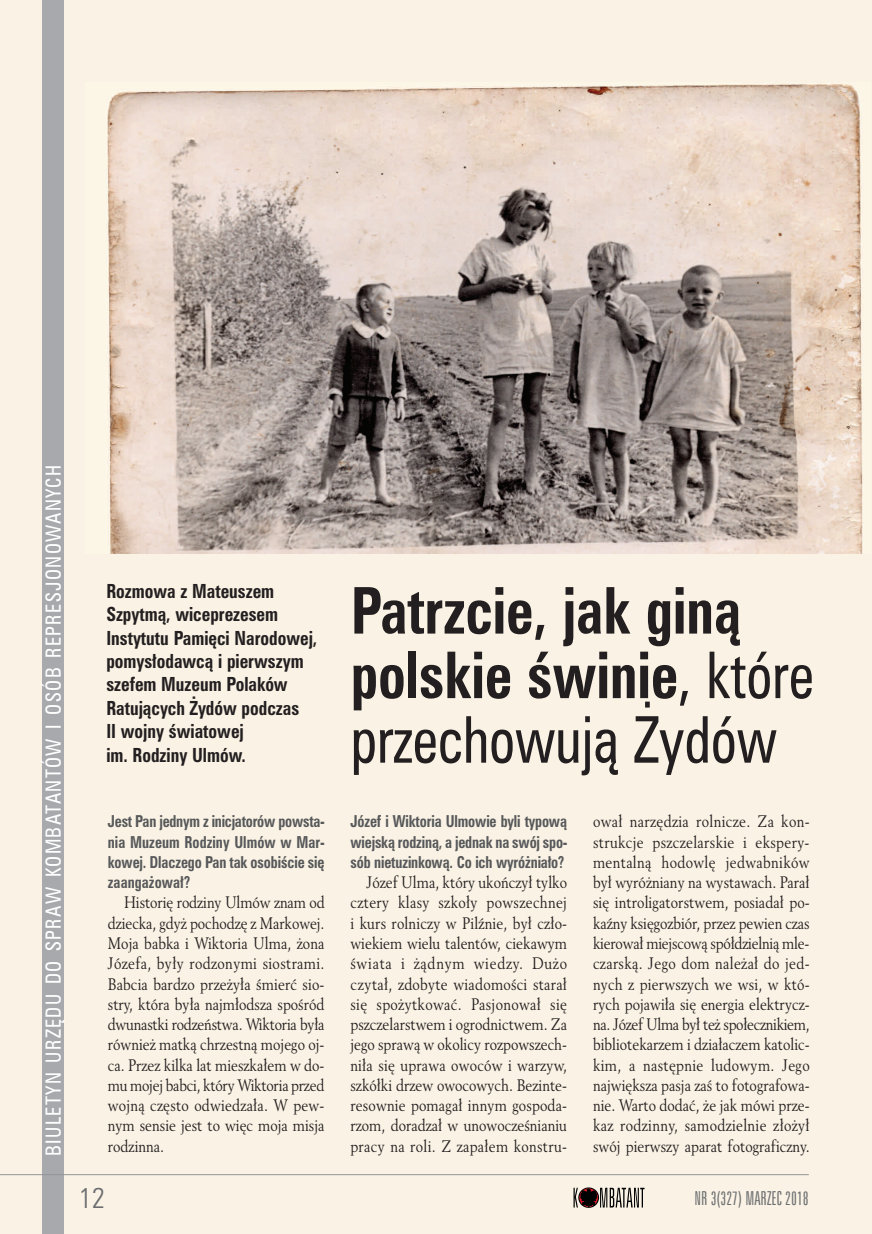
<style>
.page{position:relative;width:872px;height:1234px;background:#fff}
.page>*{position:absolute;margin:0;border:0;box-sizing:border-box;transform-origin:0 0}
.t1{font:64.5px/64.5px "Zurich Cn EU Bold";color:#231f20;scale:.87 1}
.t2{font:64.5px "Zurich Cn EU Normal";color:#231f20;scale:.87 1}
.t3{font:28.5px "Zurich Lt Cn EU Normal";color:#6c6d70}
.t4{font:21px "Zurich Cn EU Normal";letter-spacing:.07em;color:#fff;scale:.92 1}
.t5{font:19.5px/23.4px "Zurich Cn EU Bold";color:#231f20;scale:.9 1}
.t6{font:19.2px "Zurich Lt X Cn EU Normal";color:#6c6d70}
.t7{font:16.5px/20.2px "Revival 565 EU Normal";color:#231f20;text-align:justify;scale:.87 1}
.t8{font:16.5px/20.2px "Zurich Cn EU Bold";letter-spacing:-.01em;color:#57585a;text-align:justify;scale:.87 1}
.s1{font-family:"Zurich Cn EU Normal"}
</style>
<div class="page">
<div style="left:0;top:0;width:872px;height:1233px;background:#faf3e5"></div>
<div style="left:43px;top:0;width:21px;height:1233px;background:#a8a9ad"></div>
<svg style="left:573px;top:1187px;width:71px;height:20px"></svg>
<hr style="left:0;top:1173px;width:809px;height:1px;background:#939598">
<img style="left:107px;top:82px;width:756px;height:471px">
<p class="t4" style="left:41px;top:1155px;width:752px;rotate:-90deg">BIULETYN URZĘDU DO SPRAW KOMBATANTÓW I OSÓB REPRESJONOWANYCH</p>
<p class="t5" style="left:106px;top:579px;width:236px">Rozmowa z Mateuszem<br>Szpytmą, wiceprezesem<br>Instytutu Pamięci Narodowej, pomysłodawcą i pierwszym szefem Muzeum Polaków<br>Ratujących Żydów podczas<br>II wojny światowej<br>im. Rodziny Ulmów.</p>
<p class="t8" style="left:108px;top:811px;width:250px">Jest Pan jednym z inicjatorów powsta&shy;nia Muzeum Rodziny Ulmów w Mar&shy;kowej. Dlaczego Pan tak osobiście się zaangażował?</p>
<p class="t7" style="left:108px;top:893px;width:251px;text-indent:16px">Historię rodziny Ulmów znam od dziecka, gdyż pochodzę z Markowej.<br>Moja babka i Wiktoria Ulma, żona Józefa, były rodzonymi siostrami.<br>Babcia bardzo przeżyła śmierć sio&shy;stry, która była najmłodsza spośród dwunastki rodzeństwa. Wiktoria była również matką chrzestną mojego oj&shy;ca. Przez kilka lat mieszkałem w do&shy;mu mojej babci, który Wiktoria przed wojną często odwiedzała. W pew&shy;nym sensie jest to więc moja misja rodzinna.</p>
<h1 class="t1" style="left:351px;top:578px;width:534px">Patrzcie, jak giną polskie świnie<span class="s1">, które</span></h1>
<h1 class="t2" style="left:351px;top:700px;width:491px">przechowują Żydów</h1>
<p class="t8" style="left:350px;top:811px;width:251px">Józef i Wiktoria Ulmowie byli typową wiejską rodziną, a jednak na swój spo&shy;sób nietuzinkową. Co ich wyróżniało?</p>
<p class="t7" style="left:350px;top:872px;width:250px;text-indent:16px">Józef Ulma, który ukończył tylko cztery klasy szkoły powszechnej i kurs rolniczy w Pilźnie, był czło&shy;wiekiem wielu talentów, ciekawym świata i żądnym wiedzy. Dużo czytał, zdobyte wiadomości starał się spożytkować. Pasjonował się pszczelarstwem i ogrodnictwem. Za jego sprawą w okolicy rozpowszech&shy;niła się uprawa owoców i warzyw, szkółki drzew owocowych. Bezinte&shy;resownie pomagał innym gospoda&shy;rzom, doradzał w unowocześnianiu pracy na roli. Z zapałem konstru-</p>
<p class="t7" style="left:593px;top:812px;width:250px">ował narzędzia rolnicze. Za kon&shy;strukcje pszczelarskie i ekspery&shy;mentalną hodowlę jedwabników był wyróżniany na wystawach. Parał się introligatorstwem, posiadał po&shy;kaźny księgozbiór, przez pewien czas kierował miejscową spółdzielnią mle&shy;czarską. Jego dom należał do jed&shy;nych z pierwszych we wsi, w któ&shy;rych pojawiła się energia elektrycz&shy;na. Józef Ulma był też społecznikiem, bibliotekarzem i działaczem katolic&shy;kim, a następnie ludowym. Jego największa pasja zaś to fotografowa&shy;nie. Warto dodać, że jak mówi prze&shy;kaz rodzinny, samodzielnie złożył swój pierwszy aparat fotograficzny.</p>
<h2 class="t3" style="left:79px;top:1179px;width:28px">12</h2>
<p class="t6" style="left:694px;top:1186px;width:116px">NR 3(327) MARZEC 2018</p>
</div>
